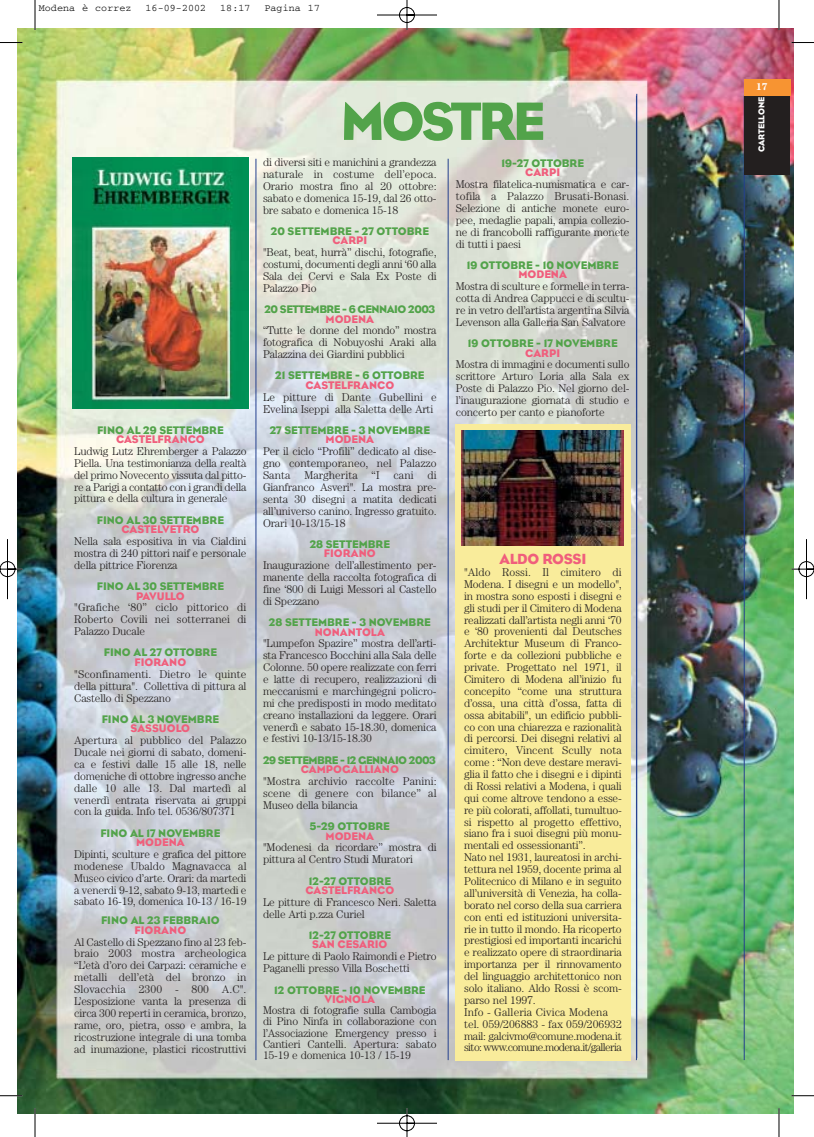
<style>
.page{position:relative;width:814px;height:1137px;background:#fff}
.page>*{position:absolute;margin:0;border:0;box-sizing:border-box;transform-origin:0 0}
.t1{font:55px "Eagle";letter-spacing:-.065em;color:#52a34a}
.t2{font:15px "Eagle";letter-spacing:-.02em;color:#f05e7c}
.t3{font:300 11.25px/11.9px "Century";letter-spacing:-.015em;color:#231f1f;text-align:justify}
.t4{font:11.25px "Eagle";color:#52a34a}
.t5{font:11.25px "Eagle";color:#f05e7c}
.t6{font:11.25px "Eagle";letter-spacing:-.04em;color:#52a34a}
.t7{font:11.25px "Eagle";letter-spacing:-.025em;color:#f05e7c}
.t8{font:10px "Courier";letter-spacing:.01em;color:#000}
.t9{font:700 10px "Century";color:#fff}
.t10{font:8.75px "Eagle";color:#fff}
</style>
<div class="page">
<img style="left:1px;top:0;width:813px;height:1136px">
<p class="t8" style="left:39px;top:5px;width:94px">Modena è correz</p>
<p class="t8" style="left:145px;top:5px;width:62px">16-09-2002</p>
<p class="t8" style="left:220px;top:5px;width:32px">18:17</p>
<p class="t8" style="left:264px;top:5px;width:57px">Pagina 17</p>
<h1 class="t1" style="left:340px;top:101px;width:206px">MOSTRE</h1>
<p class="t4" style="left:97px;top:425px;width:128px">FINO AL 29 SETTEMBRE</p>
<p class="t5" style="left:116px;top:435px;width:90px">CASTELFRANCO</p>
<p class="t3" style="left:74px;top:446px;width:174px">Ludwig Lutz Ehremberger a Palazzo Piella. Una testimonianza della realtà del primo Novecento vissuta dal pitto&shy;re a Parigi a contatto con i grandi della pittura e della cultura in generale</p>
<p class="t4" style="left:97px;top:515px;width:129px">FINO AL 30 SETTEMBRE</p>
<p class="t5" style="left:121px;top:525px;width:79px">CASTELVETRO</p>
<p class="t3" style="left:74px;top:536px;width:174px">Nella sala espositiva in via Cialdini mostra di 240 pittori naif e personale della pittrice Fiorenza</p>
<p class="t4" style="left:97px;top:582px;width:129px">FINO AL 30 SETTEMBRE</p>
<p class="t7" style="left:136px;top:591px;width:50px">PAVULLO</p>
<p class="t3" style="left:74px;top:602px;width:174px">"Grafiche ‘80” ciclo pittorico di Roberto Covili nei sotterranei di Palazzo Ducale</p>
<p class="t4" style="left:104px;top:648px;width:115px">FINO AL 27 OTTOBRE</p>
<p class="t5" style="left:134px;top:658px;width:53px">FIORANO</p>
<p class="t3" style="left:74px;top:668px;width:174px">"Sconfinamenti. Dietro le quinte della pittura". Collettiva di pittura al Castello di Spezzano</p>
<p class="t4" style="left:102px;top:714px;width:119px">FINO AL 3 NOVEMBRE</p>
<p class="t5" style="left:131px;top:724px;width:61px">SASSUOLO</p>
<p class="t3" style="left:74px;top:735px;width:174px">Apertura al pubblico del Palazzo Ducale nei giorni di sabato, domeni&shy;ca e festivi dalle 15 alle 18, nelle domeniche di ottobre ingresso anche dalle 10 alle 13. Dal martedì al venerdì entrata riservata ai gruppi con la guida. Info tel. 0536/807371</p>
<p class="t4" style="left:100px;top:828px;width:121px">FINO AL 17 NOVEMBRE</p>
<p class="t5" style="left:136px;top:838px;width:50px">MODENA</p>
<p class="t3" style="left:74px;top:849px;width:174px">Dipinti, sculture e grafica del pittore modenese Ubaldo Magnavacca al Museo civico d’arte. Orari: da martedi a venerdi 9-12, sabato 9-13, martedi e sabato 16-19, domenica 10-13 / 16-19</p>
<p class="t4" style="left:101px;top:916px;width:120px">FINO AL 23 FEBBRAIO</p>
<p class="t5" style="left:134px;top:925px;width:53px">FIORANO</p>
<p class="t3" style="left:74px;top:936px;width:174px">Al Castello di Spezzano fino al 23 feb&shy;braio 2003 mostra archeologica “L’età d’oro dei Carpazi: ceramiche e metalli dell’età del bronzo in Slovacchia 2300 - 800 A.C".<br>L’esposizione vanta la presenza di circa 300 reperti in ceramica, bronzo, rame, oro, pietra, osso e ambra, la ricostruzione integrale di una tomba ad inumazione, plastici ricostruttivi</p>
<p class="t3" style="left:263px;top:157px;width:175px">di diversi siti e manichini a grandezza naturale in costume dell’epoca.<br>Orario mostra fino al 20 ottobre: sabato e domenica 15-19, dal 26 otto&shy;bre sabato e domenica 15-18</p>
<p class="t4" style="left:271px;top:227px;width:160px">20 SETTEMBRE - 27 OTTOBRE</p>
<p class="t5" style="left:332px;top:236px;width:36px">CARPI</p>
<p class="t3" style="left:263px;top:247px;width:175px">"Beat, beat, hurrà” dischi, fotografie, costumi, documenti degli anni ‘60 alla Sala dei Cervi e Sala Ex Poste di Palazzo Pio</p>
<p class="t6" style="left:264px;top:305px;width:172px">20 SETTEMBRE - 6 GENNAIO 2003</p>
<p class="t5" style="left:325px;top:314px;width:50px">MODENA</p>
<p class="t3" style="left:263px;top:325px;width:175px">“Tutte le donne del mondo” mostra fotografica di Nobuyoshi Araki alla Palazzina dei Giardini pubblici</p>
<p class="t4" style="left:275px;top:371px;width:151px">21 SETTEMBRE - 6 OTTOBRE</p>
<p class="t5" style="left:305px;top:381px;width:90px">CASTELFRANCO</p>
<p class="t3" style="left:263px;top:392px;width:175px">Le pitture di Dante Gubellini e<br>Evelina Iseppi alla Saletta delle Arti</p>
<p class="t4" style="left:270px;top:426px;width:162px">27 SETTEMBRE - 3 NOVEMBRE</p>
<p class="t5" style="left:325px;top:435px;width:50px">MODENA</p>
<p class="t3" style="left:263px;top:446px;width:175px">Per il ciclo “Profili” dedicato al dise&shy;gno contemporaneo, nel Palazzo Santa Margherita “I cani di Gianfranco Asveri". La mostra pre&shy;senta 30 disegni a matita dedicati all’universo canino. Ingresso gratuito.<br>Orari 10-13/15-18</p>
<p class="t4" style="left:310px;top:540px;width:82px">28 SETTEMBRE</p>
<p class="t5" style="left:324px;top:549px;width:53px">FIORANO</p>
<p class="t3" style="left:263px;top:560px;width:175px">Inaugurazione dell’allestimento per&shy;manente della raccolta fotografica di fine ‘800 di Luigi Messori al Castello di Spezzano</p>
<p class="t4" style="left:269px;top:618px;width:163px">28 SETTEMBRE - 3 NOVEMBRE</p>
<p class="t5" style="left:315px;top:627px;width:72px">NONANTOLA</p>
<p class="t3" style="left:263px;top:638px;width:175px">"Lumpefon Spazire” mostra dell’arti&shy;sta Francesco Bocchini alla Sala delle Colonne. 50 opere realizzate con ferri e latte di recupero, realizzazioni di meccanismi e marchingegni policro&shy;mi che predisposti in modo meditato creano installazioni da leggere. Orari venerdì e sabato 15-18.30, domenica e festivi 10-13/15-18.30</p>
<p class="t6" style="left:263px;top:755px;width:174px">29 SETTEMBRE - 12 GENNAIO 2003</p>
<p class="t5" style="left:301px;top:765px;width:100px">CAMPOGALLIANO</p>
<p class="t3" style="left:263px;top:776px;width:175px">"Mostra archivio raccolte Panini: scene di genere con bilance” al Museo della bilancia</p>
<p class="t4" style="left:310px;top:822px;width:81px">5-29 OTTOBRE</p>
<p class="t5" style="left:325px;top:831px;width:50px">MODENA</p>
<p class="t3" style="left:263px;top:842px;width:175px">"Modenesi da ricordare” mostra di pittura al Centro Studi Muratori</p>
<p class="t4" style="left:309px;top:876px;width:84px">12-27 OTTOBRE</p>
<p class="t5" style="left:305px;top:886px;width:90px">CASTELFRANCO</p>
<p class="t3" style="left:263px;top:896px;width:175px">Le pitture di Francesco Neri. Saletta delle Arti p.zza Curiel</p>
<p class="t4" style="left:309px;top:931px;width:84px">12-27 OTTOBRE</p>
<p class="t5" style="left:312px;top:940px;width:77px">SAN CESARIO</p>
<p class="t3" style="left:263px;top:951px;width:175px">Le pitture di Paolo Raimondi e Pietro<br>Paganelli presso Villa Boschetti</p>
<p class="t4" style="left:274px;top:985px;width:153px">12 OTTOBRE - 10 NOVEMBRE</p>
<p class="t5" style="left:324px;top:994px;width:52px">VIGNOLA</p>
<p class="t3" style="left:263px;top:1005px;width:175px;line-height:11.2px">Mostra di fotografie sulla Cambogia di Pino Ninfa in collaborazione con l’Associazione Emergency presso i Cantieri Cantelli. Apertura: sabato 15-19 e domenica 10-13 / 15-19</p>
<p class="t4" style="left:501px;top:159px;width:84px">19-27 OTTOBRE</p>
<p class="t5" style="left:525px;top:168px;width:36px">CARPI</p>
<p class="t3" style="left:456px;top:179px;width:175px">Mostra filatelica-numismatica e car&shy;tofila a Palazzo Brusati-Bonasi.<br>Selezione di antiche monete euro&shy;pee, medaglie papali, ampia collezio&shy;ne di francobolli raffigurante monete di tutti i paesi</p>
<p class="t4" style="left:467px;top:261px;width:153px">19 OTTOBRE - 10 NOVEMBRE</p>
<p class="t5" style="left:518px;top:270px;width:50px">MODENA</p>
<p class="t3" style="left:456px;top:281px;width:175px">Mostra di sculture e formelle in terra&shy;cotta di Andrea Cappucci e di scultu&shy;re in vetro dell’artista argentina Silvia Levenson alla Galleria San Salvatore</p>
<p class="t4" style="left:468px;top:339px;width:151px">19 OTTOBRE - 17 NOVEMBRE</p>
<p class="t5" style="left:525px;top:348px;width:36px">CARPI</p>
<p class="t3" style="left:456px;top:359px;width:175px">Mostra di immagini e documenti sullo scrittore Arturo Loria alla Sala ex Poste di Palazzo Pio. Nel giorno del&shy;l’inaugurazione giornata di studio e concerto per canto e pianoforte</p>
<h2 class="t2" style="left:499px;top:553px;width:88px">ALDO ROSSI</h2>
<p class="t3" style="left:464px;top:567px;width:159px;text-align:left">"Aldo Rossi. Il cimitero di Modena. I disegni e un modello", in mostra sono esposti i disegni e gli studi per il Cimitero di Modena realizzati dall’artista negli anni ‘70 e ‘80 provenienti dal Deutsches Architektur Museum di Franco&shy;forte e da collezioni pubbliche e private. Progettato nel 1971, il Cimitero di Modena all’inizio fu concepito “come una struttura d’ossa, una città d’ossa, fatta di ossa abitabili", un edificio pubbli&shy;co con una chiarezza e razionalità di percorsi. Dei disegni relativi al cimitero, Vincent Scully nota come : “Non deve destare meravi&shy;glia il fatto che i disegni e i dipinti di Rossi relativi a Modena, i quali qui come altrove tendono a esse&shy;re più colorati, affollati, tumultuo&shy;si rispetto al progetto effettivo, siano fra i suoi disegni più monu&shy;mentali ed ossessionanti”.<br>Nato nel 1931, laureatosi in archi&shy;tettura nel 1959, docente prima al Politecnico di Milano e in seguito all’università di Venezia, ha colla&shy;borato nel corso della sua carriera con enti ed istituzioni universita&shy;rie in tutto il mondo. Ha ricoperto prestigiosi ed importanti incarichi e realizzato opere di straordinaria importanza per il rinnovamento del linguaggio architettonico non solo italiano. Aldo Rossi è scom&shy;parso nel 1997.<br>Info - Galleria Civica Modena tel. 059/206883 - fax 059/206932 mail: galcivmo@comune.modena.it sito: www.comune.modena.it/galleria</p>
<p class="t9" style="left:756px;top:83px;width:13px">17</p>
<p class="t10" style="left:758px;top:152px;width:57px;rotate:-90deg">CARTELLONE</p>
</div>
